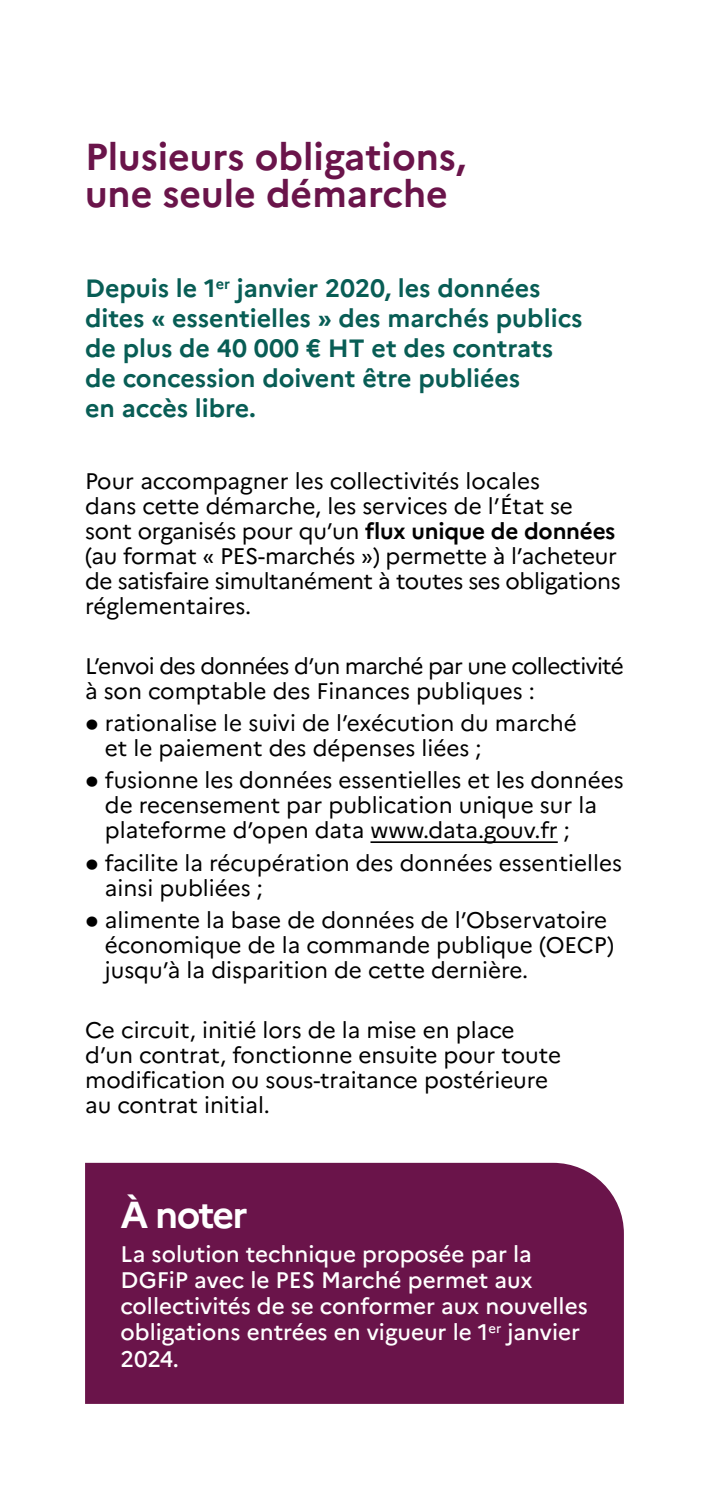
<style>
.page{position:relative;width:709px;height:1489px;background:#fff}
.page>*{position:absolute;margin:0;border:0;box-sizing:border-box;transform-origin:0 0}
.t1{font:700 37.5px/37.5px "Marianne";color:#6a144a}
.t2{font:700 37.5px "Marianne";letter-spacing:-.05em;color:#fff}
.t3{font:700 25px/30px "Marianne";color:#085d55}
.t4{font:22.5px/25px "Marianne";color:#000}
.t5{font:500 22.5px/26.2px "Marianne";color:#fff}
.t6{font:22.5px/25px "Marianne";letter-spacing:-.03em;color:#000}
.s1{font-weight:700}
.s2{font-weight:700;font-size:32.5px}
</style>
<div class="page">
<hr style="left:370px;top:841px;width:187px;height:2px;background:#000">
<div style="left:85px;top:1162px;width:539px;height:241px;background:#6a144a"></div>
<h1 class="t1" style="left:85px;top:135px;width:382px">Plusieurs obligations, une seule démarche</h1>
<p class="t3" style="left:85px;top:271px;width:499px">Depuis le 1<sup>er</sup> janvier 2020, les données dites « essentielles » des marchés publics de plus de 40 000 € HT et des contrats de concession doivent être publiées<br>en accès libre.</p>
<p class="t4" style="left:85px;top:466px;width:537px">Pour accompagner les collectivités locales<br>dans cette démarche, les services de l’État se sont organisés pour qu’un <span class="s1">flux unique de données </span>(au format « PES-marchés ») permette à l’acheteur de satisfaire simultanément à toutes ses obligations réglementaires.</p>
<p class="t6" style="left:85px;top:651px;width:540px">L’envoi des données d’un marché par une collectivité à son comptable des Finances publiques :</p>
<p class="t4" style="left:105px;top:709px;width:473px;text-indent:-20px"><span class="s2">•</span> rationalise le suivi de l’exécution du marché et le paiement des dépenses liées ;</p>
<p class="t4" style="left:105px;top:766px;width:520px;text-indent:-20px"><span class="s2">•</span> fusionne les données essentielles et les données de recensement par publication unique sur la plateforme d’open data www.data.gouv.fr ;</p>
<p class="t4" style="left:105px;top:848px;width:518px;text-indent:-20px"><span class="s2">•</span> facilite la récupération des données essentielles ainsi publiées ;</p>
<p class="t4" style="left:105px;top:905px;width:510px;text-indent:-20px"><span class="s2">•</span> alimente la base de données de l’Observatoire économique de la commande publique (OECP) jusqu’à la disparition de cette dernière.</p>
<p class="t4" style="left:85px;top:1015px;width:477px">Ce circuit, initié lors de la mise en place d’un contrat, fonctionne ensuite pour toute modification ou sous-traitance postérieure au contrat initial.</p>
<h1 class="t2" style="left:120px;top:1185px;width:129px">À noter</h1>
<p class="t5" style="left:120px;top:1238px;width:469px">La solution technique proposée par la DGFiP avec le PES Marché permet aux collectivités de se conformer aux nouvelles obligations entrées en vigueur le 1<sup>er</sup> janvier 2024.</p>
</div>
